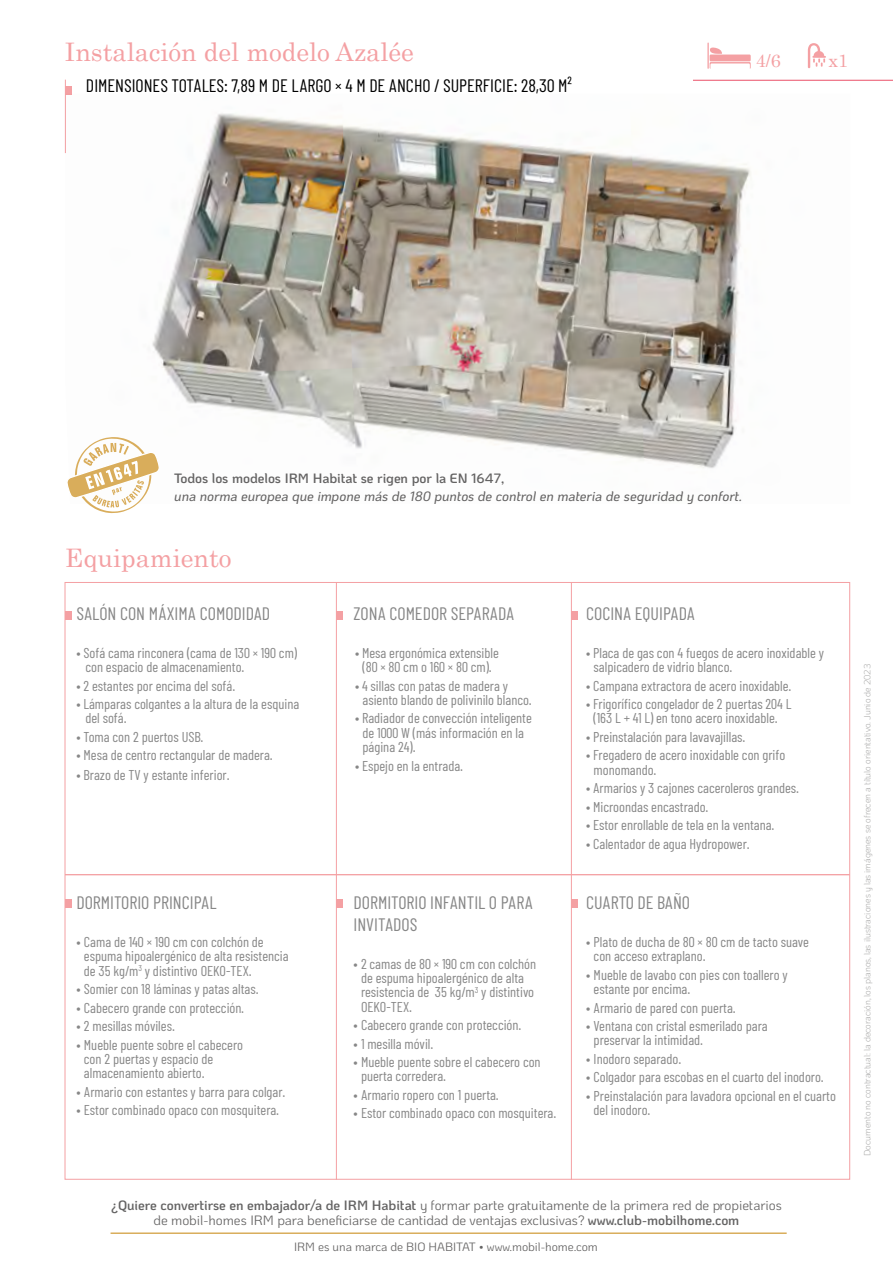
<style>
.page{position:relative;width:893px;height:1263px;background:#fff}
.page>*{position:absolute;margin:0;border:0;box-sizing:border-box;transform-origin:0 0}
.t1{font:25.5px "Century";color:#f4a0a3}
.t2{font:18px/21.6px "Barlow Condensed";color:#878787}
.t3{font:18px "Barlow Condensed";color:#000}
.t4{font:18px "Century";color:#f4a0a3}
.t5{font:14.25px/14.2px "Barlow Condensed";color:#878787}
.t6{font:13.5px/15px "Ko Ho";letter-spacing:-.005em;color:#646363;text-align:center}
.t7{font:italic 500 13.5px "Ko Ho";letter-spacing:-.005em;color:#646363}
.t8{font:600 13.5px "Ko Ho";letter-spacing:-.005em;color:#646363}
.t9{font:12px "Ko Ho";color:#646363}
.t10{font:300 9px "Ko Ho";letter-spacing:-.005em;color:#9d9d9c}
.s1{font-weight:600}
</style>
<div class="page">
<div style="left:65px;top:899px;width:7px;height:9px;background:#f4a0a3"></div>
<div style="left:336px;top:899px;width:7px;height:9px;background:#f4a0a3"></div>
<div style="left:571px;top:899px;width:7px;height:9px;background:#f4a0a3"></div>
<div style="left:65px;top:611px;width:7px;height:9px;background:#f4a0a3"></div>
<div style="left:336px;top:611px;width:7px;height:9px;background:#f4a0a3"></div>
<div style="left:571px;top:611px;width:7px;height:9px;background:#f4a0a3"></div>
<svg style="left:808px;top:43px;width:18px;height:25px"></svg>
<svg style="left:710px;top:47px;width:12px;height:7px"></svg>
<hr style="left:707px;top:43px;width:2px;height:26px;background:#f4a0a3">
<div style="left:710px;top:55px;width:41px;height:6px;background:#f4a0a3"></div>
<svg style="left:710px;top:62px;width:41px;height:7px"></svg>
<hr style="left:336px;top:582px;width:1px;height:597px;background:#f4a0a3">
<hr style="left:571px;top:582px;width:1px;height:597px;background:#f4a0a3">
<hr style="left:693px;top:80px;width:200px;height:1px;background:#ea5168">
<div style="left:65px;top:86px;width:7px;height:9px;background:#f4a0a3"></div>
<hr style="left:65px;top:80px;width:1px;height:73px;background:#f4a0a3">
<img style="left:152px;top:113px;width:599px;height:355px">
<hr style="left:65px;top:874px;width:785px;height:1px;background:#f4a0a3">
<svg style="left:67px;top:437px;width:94px;height:76px"></svg>
<hr style="left:111px;top:1232px;width:676px;height:2px;background:#d9ad5b">
<h1 class="t1" style="left:65px;top:30px;width:351px">Instalación del modelo Azalée</h1>
<p class="t3" style="left:86px;top:75px;width:487px">DIMENSIONES TOTALES: 7,89 M DE LARGO × 4 M DE ANCHO / SUPERFICIE: 28,30 M²</p>
<p class="t4" style="left:756px;top:46px;width:27px">4/6</p>
<p class="t4" style="left:829px;top:46px;width:21px">x1</p>
<p class="t8" style="left:174px;top:467px;width:331px">Todos los modelos IRM Habitat se rigen por la EN 1647,</p>
<p class="t7" style="left:174px;top:485px;width:569px">una norma europea que impone más de 180 puntos de control en materia de seguridad y confort.</p>
<h1 class="t1" style="left:65px;top:537px;width:168px">Equipamiento</h1>
<p class="t2" style="left:76px;top:602px;width:195px">SALÓN CON MÁXIMA COMODIDAD</p>
<p class="t5" style="left:85px;top:645px;width:213px;text-indent:-9px">• Sofá cama rinconera (cama de 130 × 190 cm) con espacio de almacenamiento.</p>
<p class="t5" style="left:76px;top:678px;width:160px">• 2 estantes por encima del sofá.</p>
<p class="t5" style="left:85px;top:696px;width:215px;text-indent:-9px">• Lámparas colgantes a la altura de la esquina del sofá.</p>
<p class="t5" style="left:76px;top:729px;width:129px">• Toma con 2 puertos USB.</p>
<p class="t5" style="left:76px;top:748px;width:198px">• Mesa de centro rectangular de madera.</p>
<p class="t5" style="left:76px;top:767px;width:155px">• Brazo de TV y estante inferior.</p>
<p class="t2" style="left:76px;top:891px;width:142px">DORMITORIO PRINCIPAL</p>
<p class="t5" style="left:84px;top:934px;width:206px;text-indent:-7px">• Cama de 140 × 190 cm con colchón de espuma hipoalergénico de alta resistencia de 35 kg/m<sup>3</sup> y distintivo OEKO-TEX.</p>
<p class="t5" style="left:76px;top:981px;width:184px">• Somier con 18 láminas y patas altas.</p>
<p class="t5" style="left:76px;top:1000px;width:169px">• Cabecero grande con protección.</p>
<p class="t5" style="left:76px;top:1018px;width:100px">• 2 mesillas móviles.</p>
<p class="t5" style="left:84px;top:1037px;width:161px;text-indent:-7px">• Mueble puente sobre el cabecero con 2 puertas y espacio de almacenamiento abierto.</p>
<p class="t5" style="left:76px;top:1084px;width:211px">• Armario con estantes y barra para colgar.</p>
<p class="t5" style="left:76px;top:1102px;width:204px">• Estor combinado opaco con mosquitera.</p>
<p class="t2" style="left:353px;top:602px;width:162px">ZONA COMEDOR SEPARADA</p>
<p class="t5" style="left:355px;top:645px;width:145px;text-align:center">• Mesa ergonómica extensible (80 × 80 cm o 160 × 80 cm).</p>
<p class="t5" style="left:362px;top:678px;width:171px;text-indent:-7px">• 4 sillas con patas de madera y asiento blando de polivinilo blanco.</p>
<p class="t5" style="left:362px;top:711px;width:171px;text-indent:-7px">• Radiador de convección inteligente de 1000 W (más información en la página 24).</p>
<p class="t5" style="left:355px;top:758px;width:110px">• Espejo en la entrada.</p>
<p class="t2" style="left:353px;top:891px;width:181px">DORMITORIO INFANTIL O PARA<br>INVITADOS</p>
<p class="t5" style="left:361px;top:956px;width:177px;text-indent:-7px">• 2 camas de 80 × 190 cm con colchón de espuma hipoalergénico de alta resistencia de 35 kg/m<sup>3</sup> y distintivo<br>OEKO-TEX.</p>
<p class="t5" style="left:353px;top:1017px;width:169px">• Cabecero grande con protección.</p>
<p class="t5" style="left:353px;top:1036px;width:81px">• 1 mesilla móvil.</p>
<p class="t5" style="left:361px;top:1054px;width:181px;text-indent:-7px">• Mueble puente sobre el cabecero con puerta corredera.</p>
<p class="t5" style="left:353px;top:1087px;width:147px">• Armario ropero con 1 puerta.</p>
<p class="t5" style="left:353px;top:1106px;width:204px">• Estor combinado opaco con mosquitera.</p>
<p class="t2" style="left:586px;top:602px;width:110px">COCINA EQUIPADA</p>
<p class="t5" style="left:594px;top:645px;width:232px;text-indent:-7px">• Placa de gas con 4 fuegos de acero inoxidable y salpicadero de vidrio blanco.</p>
<p class="t5" style="left:586px;top:678px;width:207px">• Campana extractora de acero inoxidable.</p>
<p class="t5" style="left:586px;top:696px;width:207px;text-align:center">• Frigorífico congelador de 2 puertas 204 L (163 L + 41 L) en tono acero inoxidable.</p>
<p class="t5" style="left:586px;top:729px;width:161px">• Preinstalación para lavavajillas.</p>
<p class="t5" style="left:594px;top:748px;width:193px;text-indent:-7px">• Fregadero de acero inoxidable con grifo monomando.</p>
<p class="t5" style="left:586px;top:780px;width:215px">• Armarios y 3 cajones caceroleros grandes.</p>
<p class="t5" style="left:586px;top:799px;width:124px">• Microondas encastrado.</p>
<p class="t5" style="left:586px;top:817px;width:190px">• Estor enrollable de tela en la ventana.</p>
<p class="t5" style="left:586px;top:836px;width:165px">• Calentador de agua Hydropower.</p>
<p class="t2" style="left:586px;top:891px;width:106px">CUARTO DE BAÑO</p>
<p class="t5" style="left:594px;top:934px;width:217px;text-indent:-7px">• Plato de ducha de 80 × 80 cm de tacto suave con acceso extraplano.</p>
<p class="t5" style="left:594px;top:967px;width:196px;text-indent:-7px">• Mueble de lavabo con pies con toallero y estante por encima.</p>
<p class="t5" style="left:586px;top:1000px;width:151px">• Armario de pared con puerta.</p>
<p class="t5" style="left:594px;top:1018px;width:176px;text-indent:-7px">• Ventana con cristal esmerilado para preservar la intimidad.</p>
<p class="t5" style="left:586px;top:1051px;width:97px">• Inodoro separado.</p>
<p class="t5" style="left:586px;top:1070px;width:239px">• Colgador para escobas en el cuarto del inodoro.</p>
<p class="t5" style="left:594px;top:1088px;width:244px;text-indent:-7px">• Preinstalación para lavadora opcional en el cuarto del inodoro.</p>
<p class="t6" style="left:111px;top:1198px;width:672px"><span class="s1">¿Quiere convertirse en embajador/a de IRM Habitat</span> y formar parte gratuitamente de la primera red de propietarios de mobil-homes IRM para beneficiarse de cantidad de ventajas exclusivas? <span class="s1">www.club-mobilhome.com</span></p>
<p class="t9" style="left:294px;top:1237px;width:305px">IRM es una marca de BIO HABITAT • www.mobil-home.com</p>
<p class="t10" style="left:860px;top:1156px;width:493px;rotate:-90deg">Documento no contractual: la decoración, los planos, las ilustraciones y las imágenes se ofrecen a título orientativo. Junio de 2023</p>
</div>
